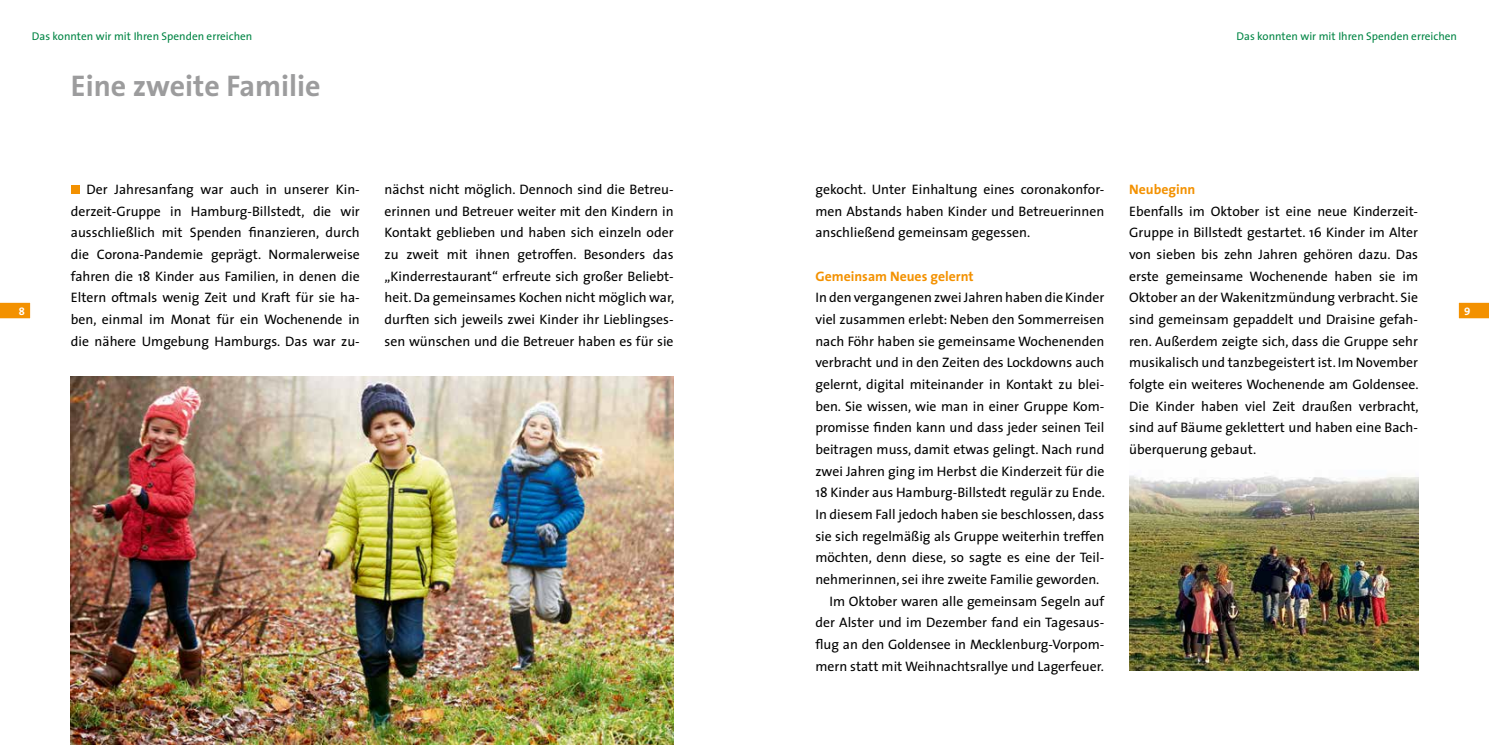
<style>
.page{position:relative;width:1489px;height:745px;background:#fff}
.page>*{position:absolute;margin:0;border:0;box-sizing:border-box;transform-origin:0 0}
.t1{font:700 30px "The Sans";color:#9c9c9d}
.t2{font:13.75px/21.6px "The Sans";color:#000;text-align:justify}
.t3{font:700 13.75px "The Sans";color:#f39100}
.t4{font:11.25px "The Sans";color:#008544}
.t5{font:11px "The Sans Bold Caps";color:#fff}
</style>
<div class="page">
<img style="left:1129px;top:475px;width:288px;height:195px">
<div style="left:71px;top:185px;width:9px;height:9px;background:#f39100"></div>
<img style="left:71px;top:376px;width:602px;height:368px">
<svg style="left:1458px;top:302px;width:30px;height:17px"></svg>
<svg style="left:0;top:302px;width:31px;height:17px"></svg>
<p class="t4" style="left:32px;top:27px;width:222px">Das konnten wir mit Ihren Spenden erreichen</p>
<p class="t4" style="left:1236px;top:27px;width:222px">Das konnten wir mit Ihren Spenden erreichen</p>
<h1 class="t1" style="left:71px;top:61px;width:251px">Eine zweite Familie</h1>
<p class="t2" style="left:71px;top:178px;width:290px;text-indent:16px">Der Jahresanfang war auch in unserer Kin&shy;derzeit-Gruppe in Hamburg-Billstedt, die wir ausschließlich mit Spenden finanzieren, durch die Corona-Pandemie geprägt. Normalerweise fahren die 18 Kinder aus Familien, in denen die Eltern oftmals wenig Zeit und Kraft für sie ha&shy;ben, einmal im Monat für ein Wochenende in die nähere Umgebung Hamburgs. Das war zu-</p>
<p class="t2" style="left:384px;top:178px;width:291px">nächst nicht möglich. Dennoch sind die Betreu&shy;erinnen und Betreuer weiter mit den Kindern in Kontakt geblieben und haben sich einzeln oder zu zweit mit ihnen getroffen. Besonders das „Kinderrestaurant“ erfreute sich großer Beliebt&shy;heit. Da gemeinsames Kochen nicht möglich war, durften sich jeweils zwei Kinder ihr Lieblingses&shy;sen wünschen und die Betreuer haben es für sie</p>
<p class="t2" style="left:815px;top:178px;width:290px">gekocht. Unter Einhaltung eines coronakonfor&shy;men Abstands haben Kinder und Betreuerinnen anschließend gemeinsam gegessen.</p>
<p class="t3" style="left:1129px;top:178px;width:68px">Neubeginn</p>
<p class="t2" style="left:1129px;top:200px;width:291px">Ebenfalls im Oktober ist eine neue Kinderzeit-Gruppe in Billstedt gestartet. 16 Kinder im Alter von sieben bis zehn Jahren gehören dazu. Das erste gemeinsame Wochenende haben sie im Oktober an der Wakenitzmündung verbracht. Sie sind gemeinsam gepaddelt und Draisine gefah&shy;ren. Außerdem zeigte sich, dass die Gruppe sehr musikalisch und tanzbegeistert ist. Im November folgte ein weiteres Wochenende am Goldensee.<br>Die Kinder haben viel Zeit draußen verbracht, sind auf Bäume geklettert und haben eine Bach&shy;überquerung gebaut.</p>
<p class="t3" style="left:815px;top:264px;width:160px">Gemeinsam Neues gelernt</p>
<p class="t2" style="left:815px;top:286px;width:290px">In den vergangenen zwei Jahren haben die Kinder</p>
<p class="t2" style="left:815px;top:308px;width:290px">viel zusammen erlebt: Neben den Sommerreisen</p>
<p class="t2" style="left:815px;top:329px;width:290px">nach Föhr haben sie gemeinsame Wochenenden</p>
<p class="t2" style="left:815px;top:351px;width:290px">verbracht und in den Zeiten des Lockdowns auch</p>
<p class="t2" style="left:815px;top:373px;width:290px">gelernt, digital miteinander in Kontakt zu blei-</p>
<p class="t2" style="left:815px;top:394px;width:290px">ben. Sie wissen, wie man in einer Gruppe Kom-</p>
<p class="t2" style="left:815px;top:416px;width:290px">promisse finden kann und dass jeder seinen Teil</p>
<p class="t2" style="left:815px;top:438px;width:290px">beitragen muss, damit etwas gelingt. Nach rund</p>
<p class="t2" style="left:815px;top:459px;width:290px">zwei Jahren ging im Herbst die Kinderzeit für die</p>
<p class="t2" style="left:815px;top:481px;width:291px">18 Kinder aus Hamburg-Billstedt regulär zu Ende.</p>
<p class="t2" style="left:815px;top:502px;width:290px">In diesem Fall jedoch haben sie beschlossen, dass</p>
<p class="t2" style="left:815px;top:524px;width:290px">sie sich regelmäßig als Gruppe weiterhin treffen</p>
<p class="t2" style="left:815px;top:546px;width:290px">möchten, denn diese, so sagte es eine der Teil-</p>
<p class="t2" style="left:815px;top:567px;width:285px">nehmerinnen, sei ihre zweite Familie geworden.</p>
<p class="t2" style="left:829px;top:589px;width:276px">Im Oktober waren alle gemeinsam Segeln auf</p>
<p class="t2" style="left:815px;top:611px;width:290px">der Alster und im Dezember fand ein Tagesaus-</p>
<p class="t2" style="left:815px;top:632px;width:290px">flug an den Goldensee in Mecklenburg-Vorpom-</p>
<p class="t2" style="left:815px;top:654px;width:290px">mern statt mit Weihnachtsrallye und Lagerfeuer.</p>
<p class="t5" style="left:19px;top:301px;width:8px">8</p>
<p class="t5" style="left:1463px;top:301px;width:8px">9</p>
</div>
